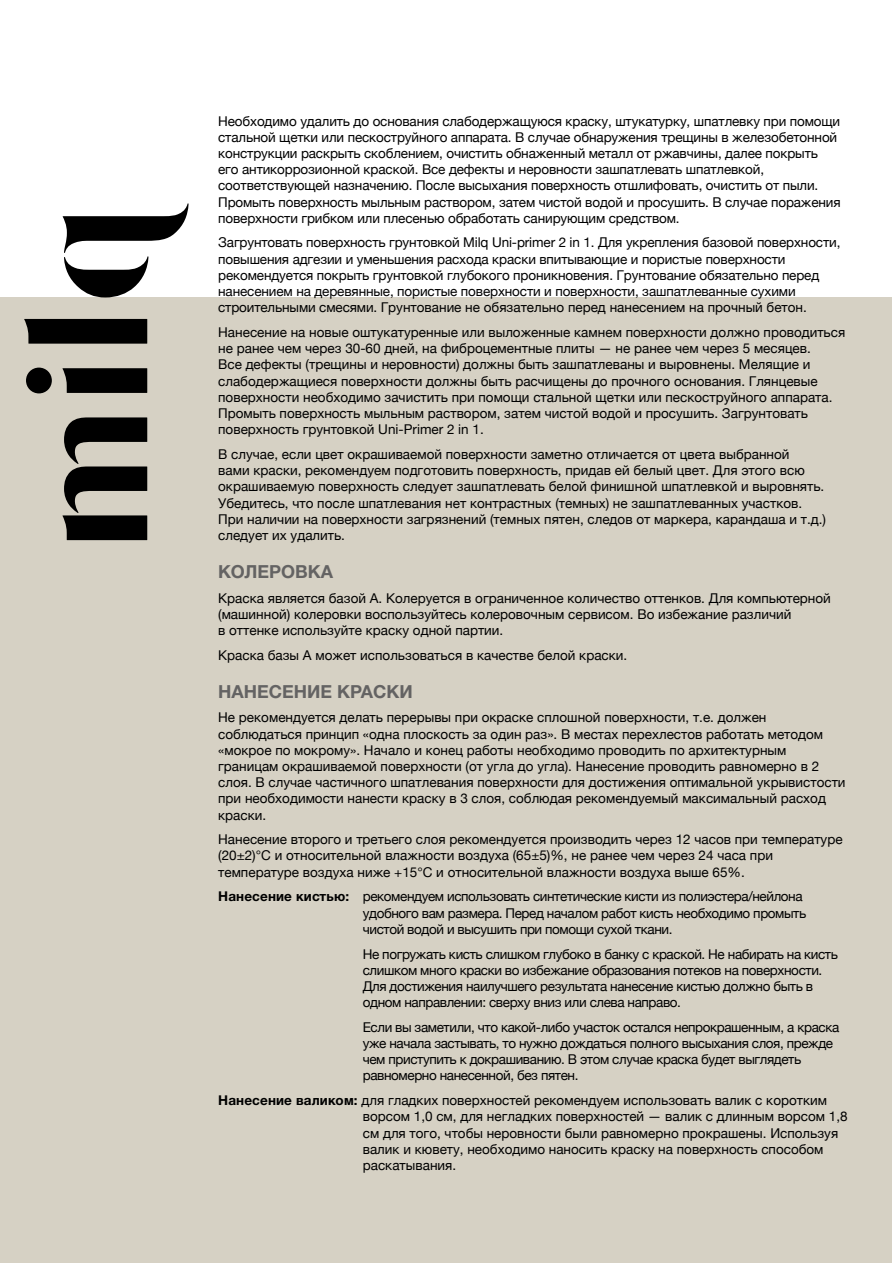
<style>
.page{position:relative;width:893px;height:1263px;background:#fff}
.page>*{position:absolute;margin:0;border:0;box-sizing:border-box;transform-origin:0 0}
.t1{font:700 18px "Helvetica Neue LTW1 G";color:#646363}
.t2{font:13.5px/16.2px "Helvetica Neue";color:#000}
.t3{font:13.5px/16.2px "Helvetica Neue";letter-spacing:-.03em;color:#000}
.s1{font-family:"Helvetica Neue LTW1 G";font-weight:700}
</style>
<div class="page">
<div style="left:1px;top:298px;width:891px;height:965px;background:#d6d1c4"></div>
<svg style="left:24px;top:203px;width:165px;height:337px"></svg>
<p class="t2" style="left:218px;top:113px;width:624px">Необходимо удалить до основания слабодержащуюся краску, штукатурку, шпатлевку при помощи стальной щетки или пескоструйного аппарата. В случае обнаружения трещины в железобетонной конструкции раскрыть скоблением, очистить обнаженный металл от ржавчины, далее покрыть его антикоррозионной краской. Все дефекты и неровности зашпатлевать шпатлевкой, соответствующей назначению. После высыхания поверхность отшлифовать, очистить от пыли.<br>Промыть поверхность мыльным раствором, затем чистой водой и просушить. В случае поражения поверхности грибком или плесенью обработать санирующим средством.</p>
<p class="t2" style="left:218px;top:235px;width:624px">Загрунтовать поверхность грунтовкой Milq Uni-primer 2 in 1. Для укрепления базовой поверхности, повышения адгезии и уменьшения расхода краски впитывающие и пористые поверхности рекомендуется покрыть грунтовкой глубокого проникновения. Грунтование обязательно перед нанесением на деревянные, пористые поверхности и поверхности, зашпатлеванные сухими строительными смесями. Грунтование не обязательно перед нанесением на прочный бетон.</p>
<p class="t2" style="left:218px;top:325px;width:629px">Нанесение на новые оштукатуренные или выложенные камнем поверхности должно проводиться не ранее чем через 30-60 дней, на фиброцементные плиты — не ранее чем через 5 месяцев.<br>Все дефекты (трещины и неровности) должны быть зашпатлеваны и выровнены. Мелящие и слабодержащиеся поверхности должны быть расчищены до прочного основания. Глянцевые поверхности необходимо зачистить при помощи стальной щетки или пескоструйного аппарата.<br>Промыть поверхность мыльным раствором, затем чистой водой и просушить. Загрунтовать поверхность грунтовкой Uni-Primer 2 in 1.</p>
<p class="t2" style="left:218px;top:447px;width:609px">В случае, если цвет окрашиваемой поверхности заметно отличается от цвета выбранной<br>вами краски, рекомендуем подготовить поверхность, придав ей белый цвет. Для этого всю окрашиваемую поверхность следует зашпатлевать белой финишной шпатлевкой и выровнять.<br>Убедитесь, что после шпатлевания нет контрастных (темных) не зашпатлеванных участков.<br>При наличии на поверхности загрязнений (темных пятен, следов от маркера, карандаша и т.д.) следует их удалить.</p>
<h1 class="t1" style="left:218px;top:560px;width:116px">КОЛЕРОВКА</h1>
<p class="t2" style="left:218px;top:590px;width:614px">Краска является базой А. Колеруется в ограниченное количество оттенков. Для компьютерной (машинной) колеровки воспользуйтесь колеровочным сервисом. Во избежание различий<br>в оттенке используйте краску одной партии.</p>
<p class="t2" style="left:218px;top:647px;width:411px">Краска базы А может использоваться в качестве белой краски.</p>
<h1 class="t1" style="left:218px;top:680px;width:196px">НАНЕСЕНИЕ КРАСКИ</h1>
<p class="t2" style="left:218px;top:710px;width:629px">Не рекомендуется делать перерывы при окраске сплошной поверхности, т.е. должен соблюдаться принцип «одна плоскость за один раз». В местах перехлестов работать методом «мокрое по мокрому». Начало и конец работы необходимо проводить по архитектурным границам окрашиваемой поверхности (от угла до угла). Нанесение проводить равномерно в 2 слоя. В случае частичного шпатлевания поверхности для достижения оптимальной укрывистости при необходимости нанести краску в 3 слоя, соблюдая рекомендуемый максимальный расход краски.</p>
<p class="t2" style="left:218px;top:832px;width:626px">Нанесение второго и третьего слоя рекомендуется производить через 12 часов при температуре (20±2)°С и относительной влажности воздуха (65±5)%, не ранее чем через 24 часа при температуре воздуха ниже +15°С и относительной влажности воздуха выше 65%.</p>
<p class="t3" style="left:363px;top:889px;width:445px;text-indent:-145px"><span class="s1">Нанесение кистью:</span> рекомендуем использовать синтетические кисти из полиэстера/нейлона удобного вам размера. Перед началом работ кисть необходимо промыть чистой водой и высушить при помощи сухой ткани.</p>
<p class="t3" style="left:363px;top:946px;width:477px">Не погружать кисть слишком глубоко в банку с краской. Не набирать на кисть слишком много краски во избежание образования потеков на поверхности.<br>Для достижения наилучшего результата нанесение кистью должно быть в одном направлении: сверху вниз или слева направо.</p>
<p class="t3" style="left:363px;top:1020px;width:478px">Если вы заметили, что какой-либо участок остался непрокрашенным, а краска уже начала застывать, то нужно дождаться полного высыхания слоя, прежде чем приступить к докрашиванию. В этом случае краска будет выглядеть равномерно нанесенной, без пятен.</p>
<p class="t2" style="left:363px;top:1093px;width:486px;text-indent:-145px"><span class="s1">Нанесение валиком:</span> для гладких поверхностей рекомендуем использовать валик с коротким ворсом 1,0 см, для негладких поверхностей — валик с длинным ворсом 1,8 см для того, чтобы неровности были равномерно прокрашены. Используя валик и кювету, необходимо наносить краску на поверхность способом раскатывания.</p>
</div>
